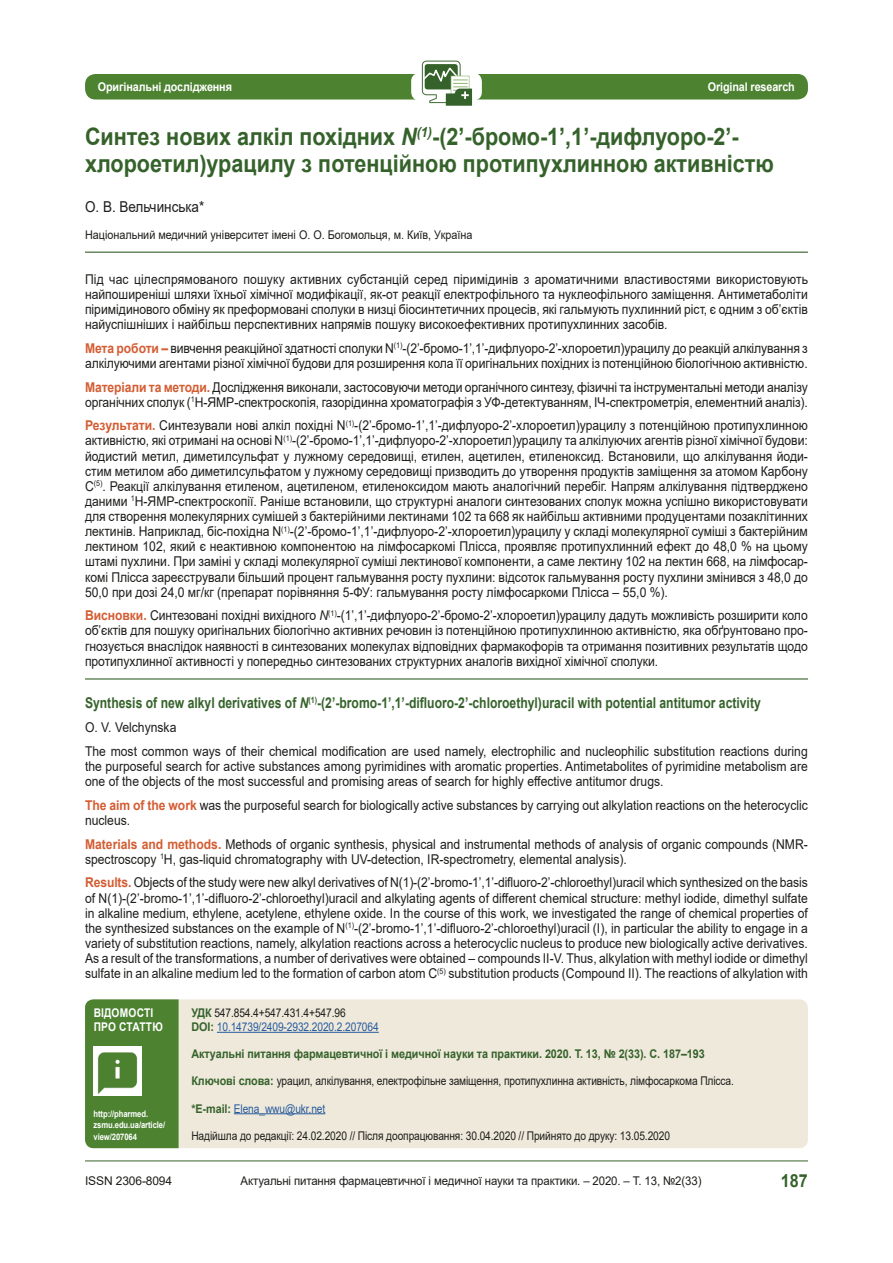
<style>
.page{position:relative;width:893px;height:1263px;background:#fff}
.page>*{position:absolute;margin:0;border:0;box-sizing:border-box;transform-origin:0 0}
.статья{font:700 24px/27.2px "Arial";color:#35622a;scale:.9 1}
.t1{font:700 18px "Arial";color:#35622a;scale:.9 1}
.автор{font:15px "Arial";color:#1d1d1b;scale:.9 1}
.резюме_назв{font:700 14.85px "Arial";color:#35622a;scale:.82 1}
.резюме{font:13.5px/15.1px "Arial";color:#1d1d1b;text-align:justify;scale:.9 1}
.резюме_низ{font:13.5px/15.1px "Arial";letter-spacing:-.005em;color:#1d1d1b;text-align:justify;scale:.9 1}
.резюме_авт{font:13.5px "Arial";color:#1d1d1b;scale:.9 1}
.удк{font:12px "Arial";letter-spacing:-.01em;color:#1d1d1b;scale:.85 1}
.удк-2{font:700 12px "Arial";letter-spacing:-.005em;color:#35622a;scale:.9 1}
.удк-3{font:12px "Arial";letter-spacing:-.01em;color:#1d1d1b;scale:.95 1}
.заведение{font:12px "Arial";color:#1d1d1b;scale:.9 1}
.удк-4{font:12px "Arial";letter-spacing:-.01em;color:#275b9c;scale:.85 1}
.о_статье_верх{font:700 12px "Arial";letter-spacing:-.01em;color:#fff;scale:.9 1}
.о_статье_верх-2{font:700 12px/14.9px "Arial";letter-spacing:.01em;color:#fff;scale:.85 1}
.удк-5{font:12px "Arial";letter-spacing:-.01em;color:#1d1d1b}
.о_статье{font:700 9px/11.2px "Arial";letter-spacing:-.01em;color:#fff;scale:.85 1}
.s1{font-style:italic}
.s2{font-weight:700;color:#d45d33}
.s3{font-weight:700;color:#35622a}
</style>
<div class="page">
<hr style="left:85px;top:1160px;width:723px;height:1px;background:#35622a">
<div style="left:85px;top:74px;width:723px;height:25px;background:#4c8230;border-radius:10px"></div>
<div style="left:411px;top:73px;width:71px;height:28px;background:#fff;border-radius:9px"></div>
<svg style="left:421px;top:60px;width:52px;height:45px"></svg>
<svg style="left:422px;top:61px;width:50px;height:45px"></svg>
<hr style="left:85px;top:252px;width:723px;height:1px;background:#35622a">
<hr style="left:85px;top:678px;width:723px;height:1px;background:#35622a">
<div style="left:85px;top:999px;width:723px;height:149px;background:#efe9dc;border-radius:9px"></div>
<hr style="left:217px;top:1032px;width:162px;height:1px;background:#275b9c">
<hr style="left:234px;top:1113px;width:91px;height:1px;background:#275b9c">
<div style="left:85px;top:999px;width:94px;height:149px;background:#4c8230"></div>
<img style="left:94px;top:1047px;width:48px;height:48px">
<p class="о_статье_верх" style="left:98px;top:78px;width:151px">Оригінальні дослідження</p>
<p class="о_статье_верх" style="left:708px;top:78px;width:98px">Оriginal research</p>
<p class="статья" style="left:85px;top:123px;width:767px">Синтез нових алкіл похідних <span class="s1">N</span><sup>(1)</sup>-(2’-бромо-1’,1’-дифлуоро-2’- хлороетил)урацилу з потенційною протипухлинною активністю</p>
<p class="автор" style="left:85px;top:196px;width:134px">О. В. Вельчинська*</p>
<p class="заведение" style="left:85px;top:226px;width:432px">Національний медичний університет імені О. О. Богомольця, м. Київ, Україна</p>
<p class="резюме" style="left:85px;top:271px;width:805px">Під час цілеспрямованого пошуку активних субстанцій серед піримідинів з ароматичними властивостями використовують найпоширеніші шляхи їхньої хімічної модифікації, як-от реакції електрофільного та нуклеофільного заміщення. Антиметаболіти піримідинового обміну як преформовані сполуки в низці біосинтетичних процесів, які гальмують пухлинний ріст, є одним з об’єктів найуспішніших і найбільш перспективних напрямів пошуку високоефективних протипухлинних засобів.</p>
<p class="резюме" style="left:85px;top:340px;width:805px"><span class="s2">Мета роботи –</span> вивчення реакційної здатності сполуки N<sup>(1)</sup>-(2’-бромо-1’,1’-дифлуоро-2’-хлороетил)урацилу до реакцій алкілування з алкілуючими агентами різної хімічної будови для розширення кола її оригінальних похідних із потенційною біологічною активністю.</p>
<p class="резюме" style="left:85px;top:379px;width:805px"><span class="s2">Матеріали та методи.</span> Дослідження виконали, застосовуючи методи органічного синтезу, фізичні та інструментальні методи аналізу органічних сполук (<sup>1</sup>Н-ЯМР-спектроскопія, газорідинна хроматографія з УФ-детектуванням, ІЧ-спектрометрія, елементний аналіз).</p>
<p class="резюме" style="left:85px;top:418px;width:805px"><span class="s2">Результати.</span> Синтезували нові алкіл похідні N<sup>(1)</sup>-(2’-бромо-1’,1’-дифлуоро-2’-хлороетил)урацилу з потенційною протипухлинною активністю, які отримані на основі N<sup>(1)</sup>-(2’-бромо-1’,1’-дифлуоро-2’-хлороетил)урацилу та алкілуючих агентів різної хімічної будови: йодистий метил, диметилсульфат у лужному середовищі, етилен, ацетилен, етиленоксид. Встановили, що алкілування йоди&shy;стим метилом або диметилсульфатом у лужному середовищі призводить до утворення продуктів заміщення за атомом Карбону С<sup>(5)</sup>. Реакції алкілування етиленом, ацетиленом, етиленоксидом мають аналогічний перебіг. Напрям алкілування підтверджено даними <sup>1</sup>Н-ЯМР-спектроскопії. Раніше встановили, що структурні аналоги синтезованих сполук можна успішно використовувати для створення молекулярних сумішей з бактерійними лектинами 102 та 668 як найбільш активними продуцентами позаклітинних лектинів. Наприклад, біс-похідна N<sup>(1)</sup>-(2’-бромо-1’,1’-дифлуоро-2’-хлороетил)урацилу у складі молекулярної суміші з бактерійним лектином 102, який є неактивною компонентою на лімфосаркомі Плісса, проявляє протипухлинний ефект до 48,0 % на цьому штамі пухлини. При заміні у складі молекулярної суміші лектинової компоненти, а саме лектину 102 на лектин 668, на лімфосар&shy;комі Плісса зареєстрували більший процент гальмування росту пухлини: відсоток гальмування росту пухлини змінився з 48,0 до 50,0 при дозі 24,0 мг/кг (препарат порівняння 5-ФУ: гальмування росту лімфосаркоми Плісса – 55,0 %).</p>
<p class="резюме_низ" style="left:85px;top:608px;width:805px"><span class="s2">Висновки.</span> Синтезовані похідні вихідного <span class="s1">N</span><sup>(1)</sup>-(1’,1’-дифлуоро-2’-бромо-2’-хлороетил)урацилу дадуть можливість розширити коло об’єктів для пошуку оригінальних біологічно активних речовин із потенційною протипухлинною активністю, яка обґрунтовано про&shy;гнозується внаслідок наявності в синтезованих молекулах відповідних фармакофорів та отримання позитивних результатів щодо протипухлинної активності у попередньо синтезованих структурних аналогів вихідної хімічної сполуки.</p>
<p class="резюме_назв" style="left:85px;top:692px;width:826px">Synthesis of new alkyl derivatives of <span class="s1">N</span><sup>(1)</sup>-(2’-bromo-1’,1’-difluoro-2’-chloroethyl)uracil with potential antitumor activity</p>
<p class="резюме_авт" style="left:85px;top:718px;width:103px">O. V. Velchynska</p>
<p class="резюме" style="left:85px;top:743px;width:805px">The most common ways of their chemical modification are used namely, electrophilic and nucleophilic substitution reactions during the purposeful search for active substances among pyrimidines with aromatic properties. Antimetabolites of pyrimidine metabolism are one of the objects of the most successful and promising areas of search for highly effective antitumor drugs.</p>
<p class="резюме" style="left:85px;top:797px;width:805px"><span class="s2">The aim of the work</span> was the purposeful search for biologically active substances by carrying out alkylation reactions on the heterocyclic nucleus.</p>
<p class="резюме" style="left:85px;top:836px;width:805px"><span class="s2">Materials and methods.</span> Methods of organic synthesis, physical and instrumental methods of analysis of organic compounds (NMR&shy;spectroscopy <sup>1</sup>Н, gas-liquid chromatography with UV-detection, IR-spectrometry, elemental analysis).</p>
<p class="резюме" style="left:85px;top:875px;width:805px"><span class="s2">Results.</span> Objects of the study were new alkyl derivatives of N(1)-(2’-bromo-1’,1’-difluoro-2’-chloroethyl)uracil which synthesized on the basis of N(1)-(2’-bromo-1’,1’-difluoro-2’-chloroethyl)uracil and alkylating agents of different chemical structure: methyl iodide, dimethyl sulfate in alkaline medium, ethylene, acetylene, ethylene oxide. In the course of this work, we investigated the range of chemical properties of the synthesized substances on the example of N<sup>(1)</sup>-(2’-bromo-1’,1’-difluoro-2’-chloroethyl)uracil (I), in particular the ability to engage in a variety of substitution reactions, namely, alkylation reactions across a heterocyclic nucleus to produce new biologically active derivatives.<br>As a result of the transformations, a number of derivatives were obtained – compounds II-V. Thus, alkylation with methyl iodide or dimethyl sulfate in an alkaline medium led to the formation of carbon atom С<sup>(5)</sup> substitution products (Compound II). The reactions of alkylation with</p>
<p class="удк" style="left:191px;top:1004px;width:183px"><span class="s3">УДК</span> 547.854.4+547.431.4+547.96</p>
<p class="удк-4" style="left:191px;top:1018px;width:222px"><span class="s3">DOI:</span> 10.14739/2409-2932.2020.2.207064</p>
<p class="удк-2" style="left:191px;top:1045px;width:572px">Актуальні питання фармацевтичної і медичної науки та практики. 2020. Т. 13, № 2(33). С. 187–193</p>
<p class="удк" style="left:191px;top:1073px;width:640px"><span class="s3">Ключові слова:</span> урацил, алкілування, електрофільне заміщення, протипухлинна активність, лімфосаркома Плісса.</p>
<p class="удк-4" style="left:191px;top:1100px;width:159px"><span class="s3">*E-mail:</span> Elena_wwu@ukr.net</p>
<p class="удк" style="left:191px;top:1127px;width:565px">Надійшла до редакції: 24.02.2020 // Після доопрацювання: 30.04.2020 // Прийнято до друку: 13.05.2020</p>
<p class="о_статье_верх-2" style="left:94px;top:1005px;width:83px">ВІДОМОСТІ<br>ПРО СТАТТЮ</p>
<p class="о_статье" style="left:94px;top:1108px;width:86px">http://pharmed. zsmu.edu.ua/article/ view/207064</p>
<p class="удк-5" style="left:85px;top:1172px;width:89px">ISSN 2306-8094</p>
<p class="удк-3" style="left:241px;top:1172px;width:487px">Актуальні питання фармацевтичної і медичної науки та практики. – 2020. – Т. 13, №2(33)</p>
<p class="t1" style="left:781px;top:1168px;width:32px">187</p>
</div>
